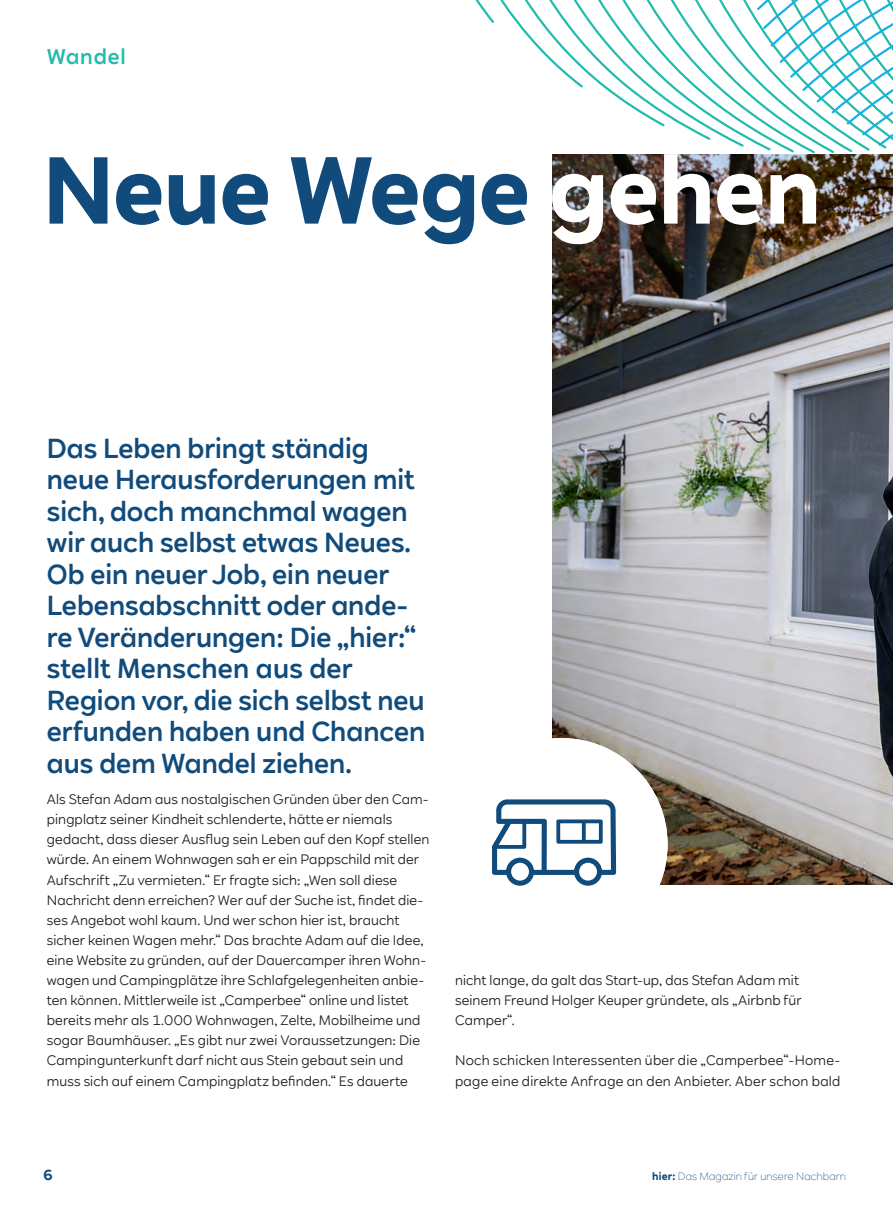
<style>
.page{position:relative;width:893px;height:1212px;background:#fff}
.page>*{position:absolute;margin:0;border:0;box-sizing:border-box;transform-origin:0 0}
.t1{font:700 93px "RWE Sans";letter-spacing:-.01em;color:#104b7b}
.t2{font:500 27px/31.5px "RWE Sans";color:#104b7b}
.t3{font:500 21px "RWE Sans";letter-spacing:.035em;color:#22bcac}
.t4{font:700 14.25px "RWE Sans";color:#104b7b}
.t5{font:13.5px/20.1px "RWE Sans";letter-spacing:.01em;color:#231f20}
.t6{font:300 10.5px "RWE Sans";letter-spacing:.01em;color:#104b7b}
.s1{color:#fff}
.s2{font-weight:700}
</style>
<div class="page">
<img style="left:553px;top:154px;width:340px;height:730px">
<div style="left:455px;top:738px;width:213px;height:212px;background:#fff;border-radius:106px"></div>
<svg style="left:492px;top:799px;width:124px;height:87px"></svg>
<svg style="left:475px;top:0;width:418px;height:153px"></svg>
<h3 class="t3" style="left:47px;top:43px;width:80px">Wandel</h3>
<h1 class="t1" style="left:43px;top:132px;width:780px">Neue Wege <span class="s1">gehen</span></h1>
<p class="t2" style="left:47px;top:433px;width:380px">Das Leben bringt ständig neue Herausforderungen mit sich, doch manchmal wagen wir auch selbst etwas Neues.<br>Ob ein neuer Job, ein neuer<br>Lebensabschnitt oder ande&shy;re Veränderungen: Die „hier:“ stellt Menschen aus der<br>Region vor, die sich selbst neu erfunden haben und Chancen aus dem Wandel ziehen.</p>
<p class="t5" style="left:47px;top:789px;width:384px">Als Stefan Adam aus nostalgischen Gründen über den Cam&shy;pingplatz seiner Kindheit schlenderte, hätte er niemals gedacht, dass dieser Ausflug sein Leben auf den Kopf stellen würde. An einem Wohnwagen sah er ein Pappschild mit der Aufschrift „Zu vermieten.“ Er fragte sich: „Wen soll diese Nachricht denn erreichen? Wer auf der Suche ist, findet die&shy;ses Angebot wohl kaum. Und wer schon hier ist, braucht sicher keinen Wagen mehr.“ Das brachte Adam auf die Idee, eine Website zu gründen, auf der Dauercamper ihren Wohn&shy;wagen und Campingplätze ihre Schlafgelegenheiten anbie&shy;ten können. Mittlerweile ist „Camperbee“ online und listet bereits mehr als 1.000 Wohnwagen, Zelte, Mobilheime und sogar Baumhäuser. „Es gibt nur zwei Voraussetzungen: Die Campingunterkunft darf nicht aus Stein gebaut sein und muss sich auf einem Campingplatz befinden.“ Es dauerte</p>
<p class="t5" style="left:455px;top:970px;width:348px">nicht lange, da galt das Start-up, das Stefan Adam mit seinem Freund Holger Keuper gründete, als „Airbnb für<br>Camper“.</p>
<p class="t5" style="left:455px;top:1051px;width:387px">Noch schicken Interessenten über die „Camperbee“-Home&shy;page eine direkte Anfrage an den Anbieter. Aber schon bald</p>
<p class="t4" style="left:43px;top:1166px;width:11px">6</p>
<p class="t6" style="left:652px;top:1170px;width:195px"><span class="s2">hier:</span> Das Magazin für unsere Nachbarn</p>
</div>
